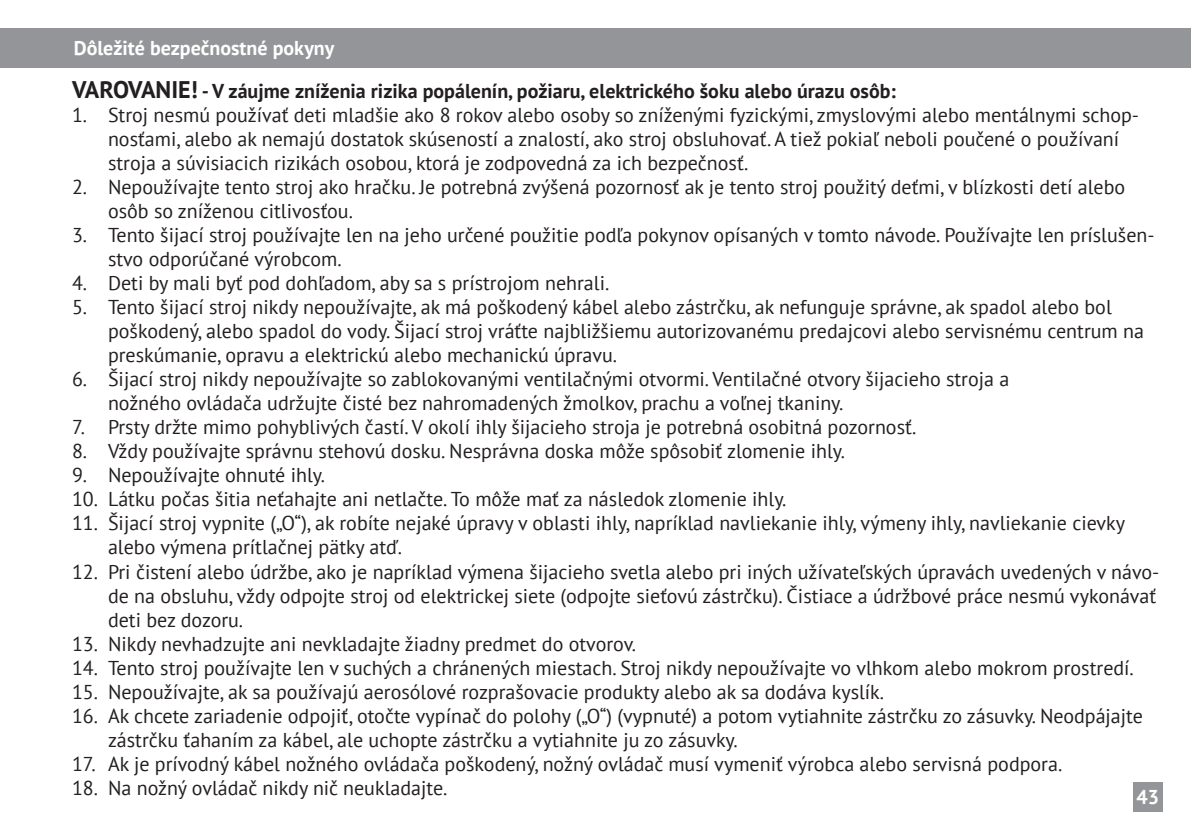
<style>
.page{position:relative;width:1191px;height:840px;background:#fff}
.page>*{position:absolute;margin:0;border:0;box-sizing:border-box;transform-origin:0 0}
.t1{font:20px/24px "PT Sans";color:#231f20}
.t2{font:700 20px/42.6px "PT Sans";color:#231f20}
.t3{font:700 20px "PT Sans";color:#fff}
.s1{color:#fff}
.s2{font-size:24px}
</style>
<div class="page">
<div style="left:1132px;top:781px;width:30px;height:30px;background:#939598"></div>
<div style="left:0;top:28px;width:1191px;height:40px;background:#939598"></div>
<p class="t2" style="left:72px;top:27px;width:825px"><span class="s1">Dôležité bezpečnostné pokyny<br></span><span class="s2">VAROVANIE!</span> - V záujme zníženia rizika popálenín, požiaru, elektrického šoku alebo úrazu osôb:</p>
<p class="t1" style="left:108px;top:102px;width:1032px;text-indent:-36px">1. Stroj nesmú používať deti mladšie ako 8 rokov alebo osoby so zníženými fyzickými, zmyslovými alebo mentálnymi schop&shy;nosťami, alebo ak nemajú dostatok skúseností a znalostí, ako stroj obsluhovať. A tiež pokiaľ neboli poučené o používaní stroja a súvisiacich rizikách osobou, ktorá je zodpovedná za ich bezpečnosť.</p>
<p class="t1" style="left:108px;top:174px;width:1018px;text-indent:-36px">2. Nepoužívajte tento stroj ako hračku. Je potrebná zvýšená pozornosť ak je tento stroj použitý deťmi, v blízkosti detí alebo osôb so zníženou citlivosťou.</p>
<p class="t1" style="left:108px;top:222px;width:1048px;text-indent:-36px">3. Tento šijací stroj používajte len na jeho určené použitie podľa pokynov opísaných v tomto návode. Používajte len príslušen&shy;stvo odporúčané výrobcom.</p>
<p class="t1" style="left:72px;top:270px;width:539px">4. Deti by mali byť pod dohľadom, aby sa s prístrojom nehrali.</p>
<p class="t1" style="left:108px;top:294px;width:1037px;text-indent:-36px">5. Tento šijací stroj nikdy nepoužívajte, ak má poškodený kábel alebo zástrčku, ak nefunguje správne, ak spadol alebo bol poškodený, alebo spadol do vody. Šijací stroj vráťte najbližšiemu autorizovanému predajcovi alebo servisnému centrum na preskúmanie, opravu a elektrickú alebo mechanickú úpravu.</p>
<p class="t1" style="left:108px;top:366px;width:903px;text-indent:-36px">6. Šijací stroj nikdy nepoužívajte so zablokovanými ventilačnými otvormi. Ventilačné otvory šijacieho stroja a nožného ovládača udržujte čisté bez nahromadených žmolkov, prachu a voľnej tkaniny.</p>
<p class="t1" style="left:72px;top:414px;width:846px">7. Prsty držte mimo pohyblivých častí. V okolí ihly šijacieho stroja je potrebná osobitná pozornosť.</p>
<p class="t1" style="left:72px;top:438px;width:774px">8. Vždy používajte správnu stehovú dosku. Nesprávna doska môže spôsobiť zlomenie ihly.</p>
<p class="t1" style="left:72px;top:462px;width:254px">9. Nepoužívajte ohnuté ihly.</p>
<p class="t1" style="left:72px;top:486px;width:716px">10. Látku počas šitia neťahajte ani netlačte. To môže mať za následok zlomenie ihly.</p>
<p class="t1" style="left:108px;top:510px;width:1018px;text-indent:-36px">11. Šijací stroj vypnite („O“), ak robíte nejaké úpravy v oblasti ihly, napríklad navliekanie ihly, výmeny ihly, navliekanie cievky alebo výmena prítlačnej pätky atď.</p>
<p class="t1" style="left:108px;top:558px;width:1052px;text-indent:-36px">12. Pri čistení alebo údržbe, ako je napríklad výmena šijacieho svetla alebo pri iných užívateľských úpravách uvedených v návo&shy;de na obsluhu, vždy odpojte stroj od elektrickej siete (odpojte sieťovú zástrčku). Čistiace a údržbové práce nesmú vykonávať deti bez dozoru.</p>
<p class="t1" style="left:72px;top:630px;width:565px">13. Nikdy nevhadzujte ani nevkladajte žiadny predmet do otvorov.</p>
<p class="t1" style="left:72px;top:654px;width:1063px">14. Tento stroj používajte len v suchých a chránených miestach. Stroj nikdy nepoužívajte vo vlhkom alebo mokrom prostredí.</p>
<p class="t1" style="left:72px;top:678px;width:813px">15. Nepoužívajte, ak sa používajú aerosólové rozprašovacie produkty alebo ak sa dodáva kyslík.</p>
<p class="t1" style="left:108px;top:702px;width:1036px;text-indent:-36px">16. Ak chcete zariadenie odpojiť, otočte vypínač do polohy („O“) (vypnuté) a potom vytiahnite zástrčku zo zásuvky. Neodpájajte zástrčku ťahaním za kábel, ale uchopte zástrčku a vytiahnite ju zo zásuvky.</p>
<p class="t1" style="left:72px;top:750px;width:991px">17. Ak je prívodný kábel nožného ovládača poškodený, nožný ovládač musí vymeniť výrobca alebo servisná podpora.</p>
<p class="t1" style="left:72px;top:774px;width:377px">18. Na nožný ovládač nikdy nič neukladajte.</p>
<p class="t3" style="left:1136px;top:783px;width:24px">43</p>
</div>
